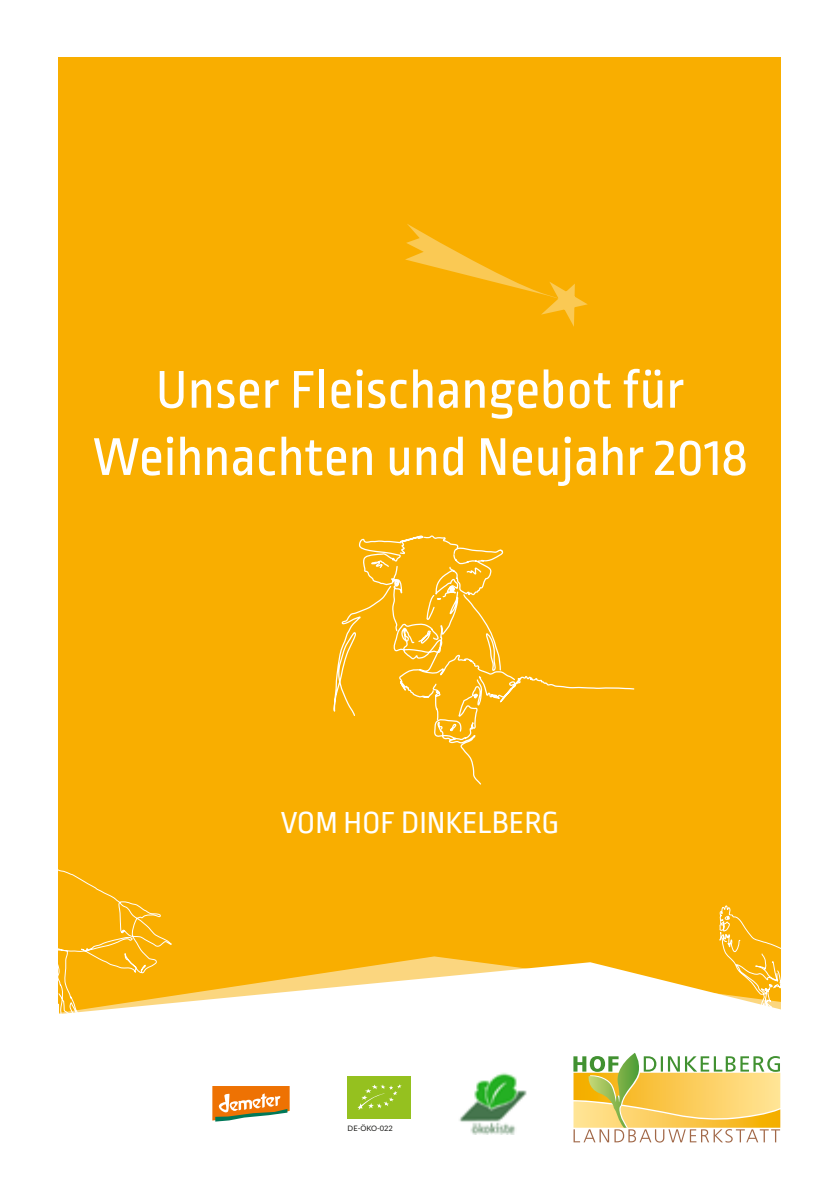
<style>
.page{position:relative;width:840px;height:1191px;background:#fff}
.page>*{position:absolute;margin:0;border:0;box-sizing:border-box;transform-origin:0 0}
.t1{font:56px "Ropa Sans";color:#fff}
.t2{font:32px "Ropa Sans";color:#fff}
.t3{font:7.6px "Lato";color:#1d1d1b}
</style>
<div class="page">
<div style="left:59px;top:57px;width:721px;height:1105px;background:#f9ae00"></div>
<div style="left:59px;top:1041px;width:722px;height:121px;background:#fff"></div>
<svg style="left:58px;top:832px;width:113px;height:124px"></svg>
<svg style="left:58px;top:956px;width:722px;height:85px;fill:#fff"></svg>
<svg style="left:573px;top:1052px;width:206px;height:90px;background:#e7d488"></svg>
<svg style="left:718px;top:905px;width:63px;height:110px"></svg>
<svg style="left:333px;top:535px;width:302px;height:250px"></svg>
<img style="left:453px;top:1071px;width:74px;height:63px">
<svg style="left:212px;top:1086px;width:77px;height:35px;background:#dc964a"></svg>
<div style="left:347px;top:1076px;width:63px;height:42px;background:#95c11f"></div>
<svg style="left:357px;top:1084px;width:44px;height:26px"></svg>
<svg style="left:405px;top:224px;width:182px;height:103px"></svg>
<p class="t1" style="left:155px;top:359px;width:530px">Unser Fleischangebot für</p>
<p class="t1" style="left:92px;top:426px;width:656px">Weihnachten und Neujahr 2018</p>
<p class="t2" style="left:280px;top:805px;width:280px">VOM HOF DINKELBERG</p>
<p class="t3" style="left:347px;top:1122px;width:47px">DE-ÖKO-022</p>
</div>
